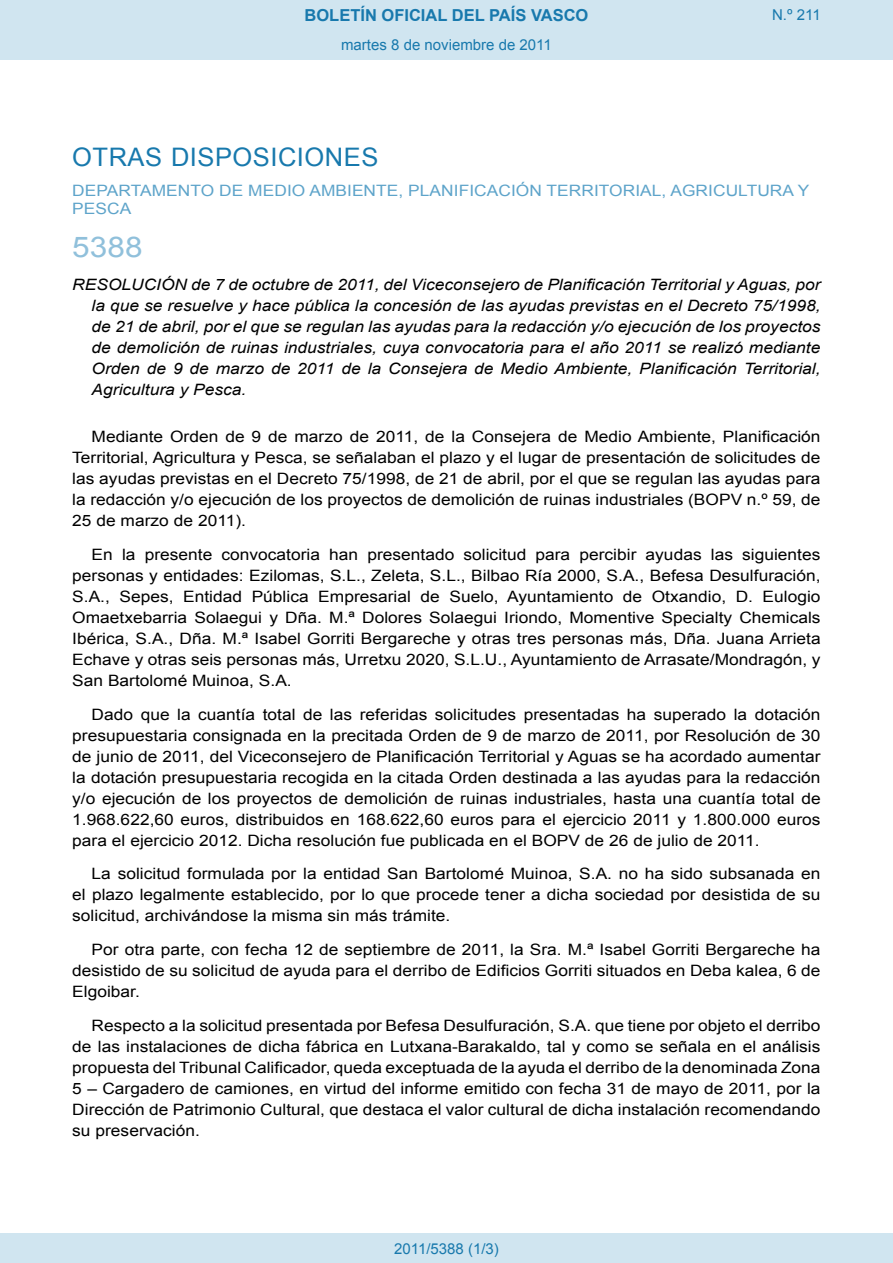
<style>
.page{position:relative;width:893px;height:1263px;background:#fff}
.page>*{position:absolute;margin:0;border:0;box-sizing:border-box;transform-origin:0 0}
.BOPVOrden{font:28.5px "Arial";color:#90c0db;scale:1.11 1}
.BOPVSeccion{font:25.5px "Arial";letter-spacing:.02em;color:#1879ad}
.t1{font:700 16.5px "Arial";color:#1879ad}
.BOPVDetalle{font:15.6px/21px "Arial";color:#000;text-align:justify;scale:1.11 1}
.BOPVTitulo{font:italic 15.6px/21px "Arial";color:#000;text-align:justify;scale:1.11 1}
.BOPVOrganismo{font:15.6px/17.4px "Arial";letter-spacing:.005em;color:#5ea4ca;scale:1.11 1}
.Paginacion_Centro{font:15px "Arial";color:#1879ad}
</style>
<div class="page">
<div style="left:0;top:0;width:893px;height:60px;background:#d0e5f0"></div>
<div style="left:0;top:1233px;width:893px;height:30px;background:#d0e5f0"></div>
<p class="t1" style="left:305px;top:4px;width:285px">BOLETÍN OFICIAL DEL PAÍS VASCO</p>
<p class="Paginacion_Centro" style="left:341px;top:35px;width:212px">martes 8 de noviembre de 2011</p>
<p class="Paginacion_Centro" style="left:772px;top:5px;width:50px">N.º 211</p>
<p class="BOPVSeccion" style="left:72px;top:141px;width:308px">OTRAS DISPOSICIONES</p>
<p class="BOPVOrganismo" style="left:72px;top:182px;width:665px">DEPARTAMENTO DE MEDIO AMBIENTE, PLANIFICACIÓN TERRITORIAL, AGRICULTURA Y<br>PESCA</p>
<p class="BOPVOrden" style="left:72px;top:228px;width:65px">5388</p>
<p class="BOPVTitulo" style="left:92px;top:275px;width:658px;text-indent:-19px">RESOLUCIÓN de 7 de octubre de 2011, del Viceconsejero de Planificación Territorial y Aguas, por la que se resuelve y hace pública la concesión de las ayudas previstas en el Decreto 75/1998, de 21 de abril, por el que se regulan las ayudas para la redacción y/o ejecución de los proyectos de demolición de ruinas industriales, cuya convocatoria para el año 2011 se realizó mediante Orden de 9 de marzo de 2011 de la Consejera de Medio Ambiente, Planificación Territorial, Agricultura y Pesca.</p>
<p class="BOPVDetalle" style="left:72px;top:426px;width:676px;text-indent:19px">Mediante Orden de 9 de marzo de 2011, de la Consejera de Medio Ambiente, Planificación Territorial, Agricultura y Pesca, se señalaban el plazo y el lugar de presentación de solicitudes de las ayudas previstas en el Decreto 75/1998, de 21 de abril, por el que se regulan las ayudas para la redacción y/o ejecución de los proyectos de demolición de ruinas industriales (BOPV n.º 59, de 25 de marzo de 2011).</p>
<p class="BOPVDetalle" style="left:72px;top:544px;width:676px;text-indent:19px">En la presente convocatoria han presentado solicitud para percibir ayudas las siguientes personas y entidades: Ezilomas, S.L., Zeleta, S.L., Bilbao Ría 2000, S.A., Befesa Desulfuración, S.A., Sepes, Entidad Pública Empresarial de Suelo, Ayuntamiento de Otxandio, D. Eulogio Omaetxebarria Solaegui y Dña. M.ª Dolores Solaegui Iriondo, Momentive Specialty Chemicals Ibérica, S.A., Dña. M.ª Isabel Gorriti Bergareche y otras tres personas más, Dña. Juana Arrieta Echave y otras seis personas más, Urretxu 2020, S.L.U., Ayuntamiento de Arrasate/Mondragón, y San Bartolomé Muinoa, S.A.</p>
<p class="BOPVDetalle" style="left:72px;top:704px;width:676px;text-indent:19px">Dado que la cuantía total de las referidas solicitudes presentadas ha superado la dotación presupuestaria consignada en la precitada Orden de 9 de marzo de 2011, por Resolución de 30 de junio de 2011, del Viceconsejero de Planificación Territorial y Aguas se ha acordado aumentar la dotación presupuestaria recogida en la citada Orden destinada a las ayudas para la redacción y/o ejecución de los proyectos de demolición de ruinas industriales, hasta una cuantía total de 1.968.622,60 euros, distribuidos en 168.622,60 euros para el ejercicio 2011 y 1.800.000 euros para el ejercicio 2012. Dicha resolución fue publicada en el BOPV de 26 de julio de 2011.</p>
<p class="BOPVDetalle" style="left:72px;top:863px;width:676px;text-indent:19px">La solicitud formulada por la entidad San Bartolomé Muinoa, S.A. no ha sido subsanada en el plazo legalmente establecido, por lo que procede tener a dicha sociedad por desistida de su solicitud, archivándose la misma sin más trámite.</p>
<p class="BOPVDetalle" style="left:72px;top:939px;width:676px;text-indent:19px">Por otra parte, con fecha 12 de septiembre de 2011, la Sra. M.ª Isabel Gorriti Bergareche ha desistido de su solicitud de ayuda para el derribo de Edificios Gorriti situados en Deba kalea, 6 de Elgoibar.</p>
<p class="BOPVDetalle" style="left:72px;top:1015px;width:676px;text-indent:19px">Respecto a la solicitud presentada por Befesa Desulfuración, S.A. que tiene por objeto el derribo de las instalaciones de dicha fábrica en Lutxana-Barakaldo, tal y como se señala en el análisis propuesta del Tribunal Calificador, queda exceptuada de la ayuda el derribo de la denominada Zona 5 – Cargadero de camiones, en virtud del informe emitido con fecha 31 de mayo de 2011, por la Dirección de Patrimonio Cultural, que destaca el valor cultural de dicha instalación recomendando su preservación.</p>
<p class="Paginacion_Centro" style="left:394px;top:1238px;width:106px">2011/5388 (1/3)</p>
</div>
